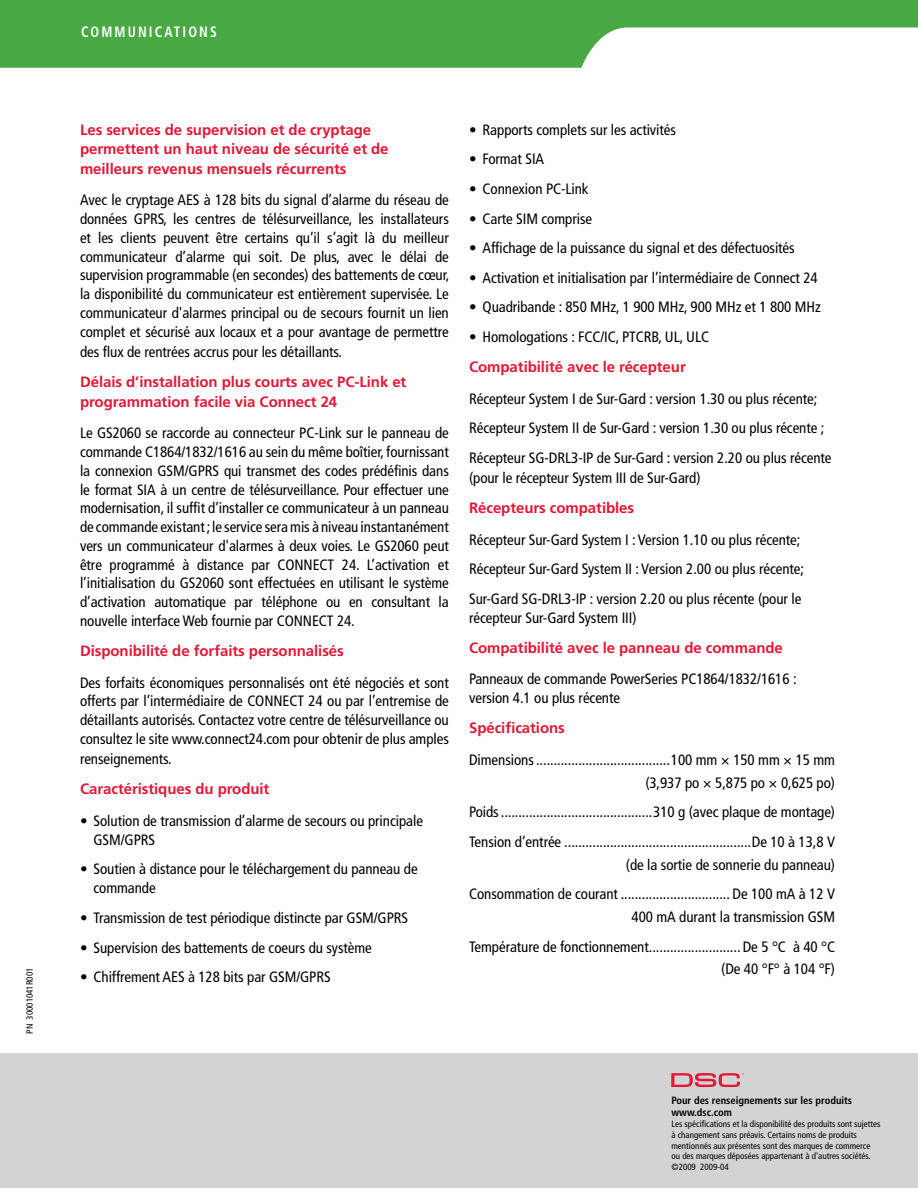
<style>
.page{position:relative;width:918px;height:1188px;background:#fff}
.page>*{position:absolute;margin:0;border:0;box-sizing:border-box;transform-origin:0 0}
.t1{font:condensed 15px/18.8px "Frutiger LT Std";letter-spacing:-.005em;color:#000}
.t2{font:700 15px/19.5px "Frutiger LT Std";letter-spacing:-.005em;color:#e31837}
.t3{font:700 condensed 15px "Frutiger LT Std";letter-spacing:.155em;color:#fff;scale:.9 1}
.t4{font:700 condensed 10.5px/12.6px "Frutiger LT Std";color:#000}
.t5{font:condensed 9px/10.8px "Frutiger LT Std";color:#000}
</style>
<div class="page">
<svg style="left:0;top:0;width:918px;height:68px;fill:#49a942"></svg>
<div style="left:0;top:1053px;width:918px;height:135px;background:#d1d3d4"></div>
<svg style="left:671px;top:1073px;width:73px;height:14px"></svg>
<p class="t5" style="left:24px;top:1034px;width:67px;rotate:-90deg">PN 30001041R001</p>
<p class="t3" style="left:81px;top:23px;width:152px">COMMUNICATIONS</p>
<p class="t2" style="left:80px;top:120px;width:310px">Les services de supervision et de cryptage permettent un haut niveau de sécurité et de meilleurs revenus mensuels récurrents</p>
<p class="t1" style="left:80px;top:191px;width:371px;text-align:justify">Avec le cryptage AES à 128 bits du signal d’alarme du réseau de données GPRS, les centres de télésurveillance, les installateurs et les clients peuvent être certains qu’il s’agit là du meilleur communicateur d’alarme qui soit. De plus, avec le délai de supervision programmable (en secondes) des battements de cœur, la disponibilité du communicateur est entièrement supervisée. Le communicateur d'alarmes principal ou de secours fournit un lien complet et sécurisé aux locaux et a pour avantage de permettre</p>
<p class="t1" style="left:80px;top:342px;width:264px">des flux de rentrées accrus pour les détaillants.</p>
<p class="t2" style="left:80px;top:372px;width:328px">Délais d’installation plus courts avec PC-Link et programmation facile via Connect 24</p>
<p class="t1" style="left:80px;top:424px;width:370px;text-align:justify">Le GS2060 se raccorde au connecteur PC-Link sur le panneau de commande C1864/1832/1616 au sein du même boîtier, fournissant la connexion GSM/GPRS qui transmet des codes prédéfinis dans le format SIA à un centre de télésurveillance. Pour effectuer une modernisation, il suffit d’installer ce communicateur à un panneau de commande existant ; le service sera mis à niveau instantanément vers un communicateur d'alarmes à deux voies. Le GS2060 peut être programmé à distance par CONNECT 24. L’activation et l’initialisation du GS2060 sont effectuées en utilisant le système d’activation automatique par téléphone ou en consultant la nouvelle interface Web fournie par CONNECT 24.</p>
<p class="t2" style="left:80px;top:641px;width:265px">Disponibilité de forfaits personnalisés</p>
<p class="t1" style="left:80px;top:673px;width:370px;text-align:justify">Des forfaits économiques personnalisés ont été négociés et sont offerts par l’intermédiaire de CONNECT 24 ou par l’entremise de détaillants autorisés. Contactez votre centre de télésurveillance ou consultez le site www.connect24.com pour obtenir de plus amples</p>
<p class="t1" style="left:80px;top:750px;width:93px">renseignements.</p>
<p class="t2" style="left:80px;top:779px;width:191px">Caractéristiques du produit</p>
<p class="t1" style="left:94px;top:811px;width:331px;text-indent:-14px">• Solution de transmission d’alarme de secours ou principale<br>GSM/GPRS</p>
<p class="t1" style="left:94px;top:860px;width:326px;text-indent:-13px">• Soutien à distance pour le téléchargement du panneau de commande</p>
<p class="t1" style="left:80px;top:909px;width:330px">• Transmission de test périodique distincte par GSM/GPRS</p>
<p class="t1" style="left:80px;top:938px;width:293px">• Supervision des battements de coeurs du système</p>
<p class="t1" style="left:80px;top:968px;width:252px">• Chiffrement AES à 128 bits par GSM/GPRS</p>
<p class="t1" style="left:469px;top:120px;width:208px">• Rapports complets sur les activités</p>
<p class="t1" style="left:469px;top:150px;width:77px">• Format SIA</p>
<p class="t1" style="left:469px;top:180px;width:121px">• Connexion PC-Link</p>
<p class="t1" style="left:469px;top:209px;width:125px">• Carte SIM comprise</p>
<p class="t1" style="left:469px;top:239px;width:327px">• Affichage de la puissance du signal et des défectuosités</p>
<p class="t1" style="left:469px;top:268px;width:350px">• Activation et initialisation par l’intermédiaire de Connect 24</p>
<p class="t1" style="left:469px;top:298px;width:353px">• Quadribande : 850 MHz, 1 900 MHz, 900 MHz et 1 800 MHz</p>
<p class="t1" style="left:469px;top:327px;width:242px">• Homologations : FCC/IC, PTCRB, UL, ULC</p>
<p class="t2" style="left:469px;top:357px;width:218px">Compatibilité avec le récepteur</p>
<p class="t1" style="left:469px;top:384px;width:364px;line-height:29.5px">Récepteur System I de Sur-Gard : version 1.30 ou plus récente;<br>Récepteur System II de Sur-Gard : version 1.30 ou plus récente ;<br>Récepteur SG-DRL3-IP de Sur-Gard : version 2.20 ou plus récente</p>
<p class="t1" style="left:469px;top:468px;width:233px">(pour le récepteur System III de Sur-Gard)</p>
<p class="t2" style="left:469px;top:498px;width:167px">Récepteurs compatibles</p>
<p class="t1" style="left:469px;top:525px;width:336px;line-height:29.5px">Récepteur Sur-Gard System I : Version 1.10 ou plus récente;<br>Récepteur Sur-Gard System II : Version 2.00 ou plus récente;<br>Sur-Gard SG-DRL3-IP : version 2.20 ou plus récente (pour le</p>
<p class="t1" style="left:469px;top:608px;width:169px">récepteur Sur-Gard System III)</p>
<p class="t2" style="left:469px;top:638px;width:315px">Compatibilité avec le panneau de commande</p>
<p class="t1" style="left:469px;top:670px;width:329px">Panneaux de commande PowerSeries PC1864/1832/1616 : version 4.1 ou plus récente</p>
<p class="t2" style="left:469px;top:719px;width:97px">Spécifications</p>
<p class="t1" style="left:469px;top:748px;width:367px;line-height:22.8px;text-align:right">Dimensions......................................100 mm × 150 mm × 15 mm (3,937 po × 5,875 po × 0,625 po)</p>
<p class="t1" style="left:469px;top:797px;width:367px;line-height:29.5px">Poids...........................................310 g (avec plaque de montage)<br>Tension d’entrée .....................................................De 10 à 13,8 V</p>
<p class="t1" style="left:469px;top:850px;width:368px;line-height:29.5px;text-align:right">(de la sortie de sonnerie du panneau)<br>Consommation de courant ............................... De 100 mA à 12 V</p>
<p class="t1" style="left:469px;top:902px;width:368px;line-height:29.5px;text-align:right">400 mA durant la transmission GSM<br>Température de fonctionnement..........................De 5 °C à 40 °C</p>
<p class="t1" style="left:721px;top:960px;width:115px">(De 40 °F° à 104 °F)</p>
<p class="t4" style="left:671px;top:1094px;width:182px">Pour des renseignements sur les produits www.dsc.com</p>
<p class="t5" style="left:671px;top:1119px;width:211px">Les spécifications et la disponibilité des produits sont sujettes à changement sans préavis. Certains noms de produits mentionnés aux présentes sont des marques de commerce ou des marques déposées appartenant à d'autres sociétés. ©2009 2009-04</p>
</div>
